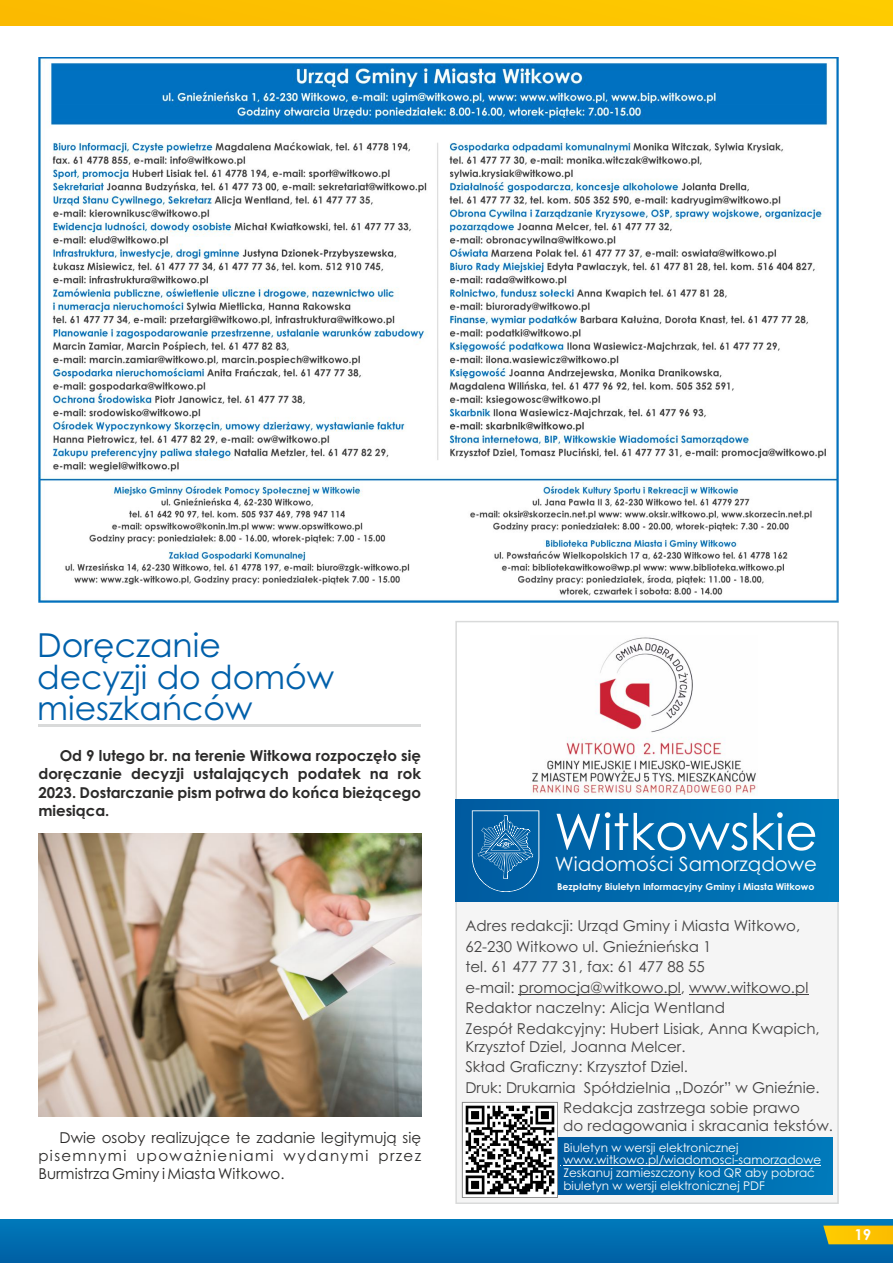
<style>
.page{position:relative;width:893px;height:1263px;background:#fff}
.page>*{position:absolute;margin:0;border:0;box-sizing:border-box;transform-origin:0 0}
.t1{font:50.4px "Century Gothic";color:#fefefe}
.t2{font:33px/31.5px "Century Gothic";color:#0060aa}
.t3{font:19.8px "Century Gothic";color:#fefefe}
.t4{font:15px/20.5px "Century Gothic";color:#434242}
.t5{font:700 15px/18.1px "Century Gothic";color:#2b2a29;text-align:justify}
.t6{font:15px/17.9px "Century Gothic";color:#2b2a29;text-align:justify}
.t7{font:700 15px "Century Gothic";color:#fefefe}
.t8{font:12px/12.9px "Century Gothic";color:#fefefe}
.t9{font:700 9.45px "Century Gothic";color:#fefefe}
</style>
<div class="page">
<div style="left:0;top:1219px;width:893px;height:44px;background:#006caf"></div>
<div style="left:457px;top:893px;width:381px;height:310px;background:#f5f5f5"></div>
<div style="left:455px;top:621px;width:384px;height:583px;border:2px solid #d9dada"></div>
<hr style="left:519px;top:994px;width:162px;height:1px;background:#434242">
<hr style="left:689px;top:994px;width:119px;height:1px;background:#434242">
<div style="left:557px;top:1137px;width:275px;height:57px;background:linear-gradient(to right,#005a9f,#007abb)"></div>
<hr style="left:563px;top:1165px;width:258px;height:1px;background:#fefefe">
<div style="left:455px;top:800px;width:383px;height:102px;background:linear-gradient(to right,#015ba0,#007abb)"></div>
<svg style="left:472px;top:810px;width:67px;height:82px;background:#1e71ad"></svg>
<svg style="left:462px;top:1102px;width:96px;height:96px"></svg>
<img style="left:530px;top:637px;width:226px;height:158px">
<div style="left:0;top:0;width:893px;height:26px;background:#fcc300"></div>
<svg style="left:823px;top:1225px;width:70px;height:19px"></svg>
<hr style="left:39px;top:724px;width:382px;height:2px;background:#d9dada">
<img style="left:39px;top:834px;width:382px;height:282px">
<img style="left:463px;top:1103px;width:94px;height:94px">
<img style="left:39px;top:57px;width:799px;height:545px">
<h2 class="t2" style="left:37px;top:632px;width:299px">Doręczanie decyzji do domów mieszkańców</h2>
<p class="t5" style="left:38px;top:748px;width:384px;text-indent:21px">Od 9 lutego br. na terenie Witkowa rozpoczęło się doręczanie decyzji ustalających podatek na rok 2023. Dostarczanie pism potrwa do końca bieżącego miesiąca.</p>
<p class="t6" style="left:38px;top:1130px;width:384px;text-indent:21px">Dwie osoby realizujące te zadanie legitymują się pisemnymi upoważnieniami wydanymi przez Burmistrza Gminy i Miasta Witkowo.</p>
<h1 class="t1" style="left:554px;top:812px;width:265px">Witkowskie</h1>
<h3 class="t3" style="left:555px;top:856px;width:264px">Wiadomości Samorządowe</h3>
<p class="t9" style="left:557px;top:883px;width:259px">Bezpłatny Biuletyn Informacyjny Gminy i Miasta Witkowo</p>
<p class="t4" style="left:465px;top:917px;width:336px">Adres redakcji: Urząd Gminy i Miasta Witkowo,<br>62-230 Witkowo ul. Gnieźnieńska 1</p>
<p class="t4" style="left:465px;top:978px;width:344px">e-mail: promocja@witkowo.pl, www.witkowo.pl</p>
<p class="t4" style="left:465px;top:1021px;width:356px;line-height:17.9px">Zespół Redakcyjny: Hubert Lisiak, Anna Kwapich,<br>Krzysztof Dziel, Joanna Melcer.</p>
<p class="t4" style="left:465px;top:1058px;width:224px">Skład Graficzny: Krzysztof Dziel.</p>
<p class="t4" style="left:465px;top:1078px;width:356px">Druk: Drukarnia Spółdzielnia „Dozór” w Gnieźnie.</p>
<p class="t4" style="left:563px;top:1099px;width:238px">Redakcja zastrzega sobie prawo</p>
<p class="t4" style="left:563px;top:1117px;width:271px">do redagowania i skracania tekstów.</p>
<p class="t8" style="left:563px;top:1142px;width:259px">Biuletyn w wersji elektronicznej www.witkowo.pl/wiadomosci-samorzadowe Zeskanuj zamieszczony kod QR aby pobrać biuletyn w wersji elektronicznej PDF</p>
<p class="t4" style="left:465px;top:958px;width:241px">tel. 61 477 77 31, fax: 61 477 88 55</p>
<p class="t4" style="left:465px;top:999px;width:261px">Redaktor naczelny: Alicja Wentland</p>
<p class="t7" style="left:854px;top:1229px;width:18px">19</p>
</div>
